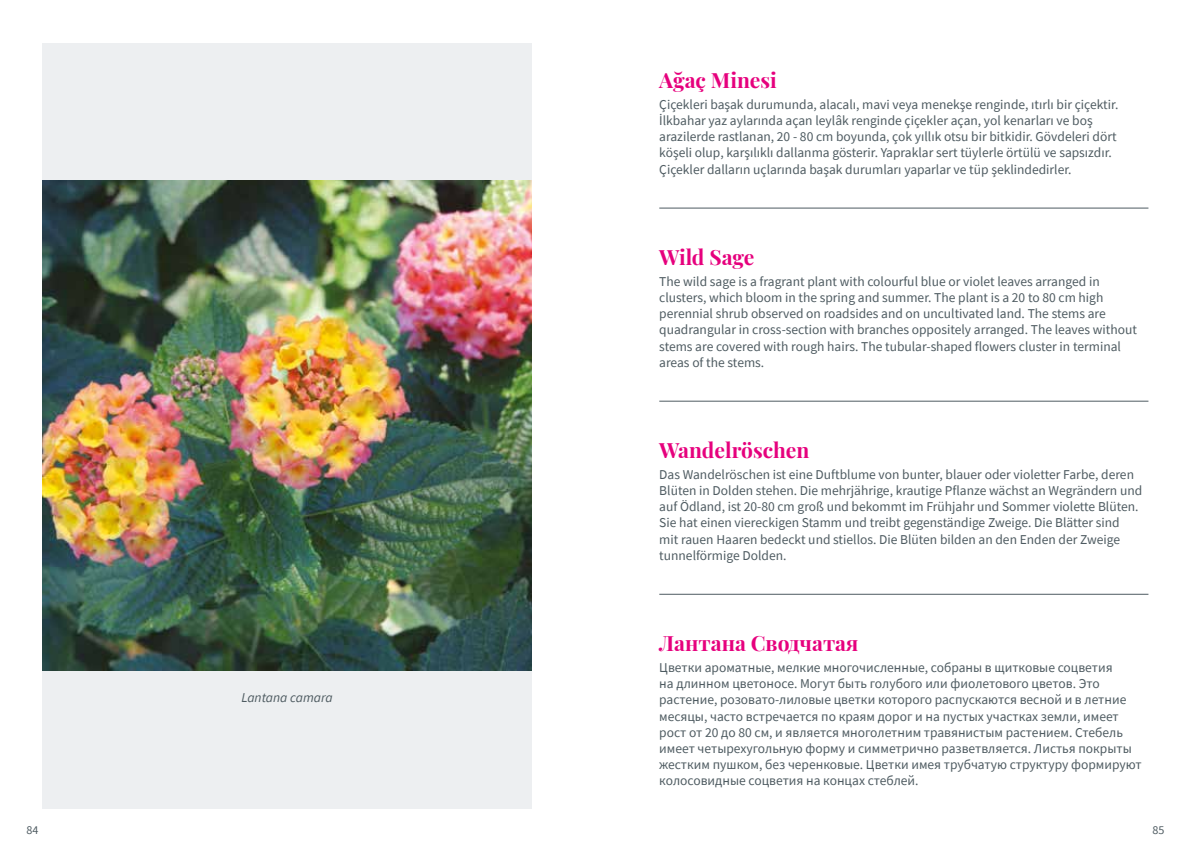
<style>
.page{position:relative;width:1191px;height:851px;background:#fff}
.page>*{position:absolute;margin:0;border:0;box-sizing:border-box;transform-origin:0 0}
.t1{font:700 21px "Playfair Display";color:#e6007d}
.t2{font:13.5px/16.2px "Source Sans Pro";color:#4e5b61}
.t3{font:italic 13.5px "Source Sans Pro";color:#4e5b61}
.t4{font:12px "Source Sans Pro";color:#4e5b61}
</style>
<div class="page">
<div style="left:43px;top:43px;width:488px;height:765px;background:#edeff1"></div>
<img style="left:43px;top:181px;width:488px;height:489px">
<hr style="left:659px;top:208px;width:489px;height:1px;background:#4e5b61">
<hr style="left:659px;top:401px;width:489px;height:1px;background:#4e5b61">
<hr style="left:659px;top:593px;width:489px;height:1px;background:#4e5b61">
<h1 class="t1" style="left:659px;top:64px;width:119px">Ağaç Minesi</h1>
<p class="t2" style="left:659px;top:96px;width:460px">Çiçekleri başak durumunda, alacalı, mavi veya menekşe renginde, ıtırlı bir çiçektir.<br>İlkbahar yaz aylarında açan leylâk renginde çiçekler açan, yol kenarları ve boş arazilerde rastlanan, 20 - 80 cm boyunda, çok yıllık otsu bir bitkidir. Gövdeleri dört köşeli olup, karşılıklı dallanma gösterir. Yapraklar sert tüylerle örtülü ve sapsızdır.<br>Çiçekler dalların uçlarında başak durumları yaparlar ve tüp şeklindedirler.</p>
<h1 class="t1" style="left:659px;top:241px;width:97px">Wild Sage</h1>
<p class="t2" style="left:659px;top:273px;width:479px">The wild sage is a fragrant plant with colourful blue or violet leaves arranged in clusters, which bloom in the spring and summer. The plant is a 20 to 80 cm high perennial shrub observed on roadsides and on uncultivated land. The stems are quadrangular in cross-section with branches oppositely arranged. The leaves without stems are covered with rough hairs. The tubular-shaped flowers cluster in terminal areas of the stems.</p>
<p class="t3" style="left:241px;top:688px;width:93px">Lantana camara</p>
<h1 class="t1" style="left:659px;top:434px;width:151px">Wandelröschen</h1>
<p class="t2" style="left:659px;top:466px;width:484px">Das Wandelröschen ist eine Duftblume von bunter, blauer oder violetter Farbe, deren Blüten in Dolden stehen. Die mehrjährige, krautige Pflanze wächst an Wegrändern und auf Ödland, ist 20-80 cm groß und bekommt im Frühjahr und Sommer violette Blüten.<br>Sie hat einen viereckigen Stamm und treibt gegenständige Zweige. Die Blätter sind mit rauen Haaren bedeckt und stiellos. Die Blüten bilden an den Enden der Zweige tunnelförmige Dolden.</p>
<h1 class="t1" style="left:659px;top:627px;width:200px">Лантана Cводчатая</h1>
<p class="t2" style="left:659px;top:659px;width:484px">Цветки ароматные, мелкие многочисленные, собраны в щитковые соцветия<br>на длинном цветоносе. Могут быть голубого или фиолетового цветов. Это растение, розовато-лиловые цветки которого распускаются весной и в летние месяцы, часто встречается по краям дорог и на пустых участках земли, имеет рост от 20 до 80 см, и является многолетним травянистым растением. Стебель имеет четырехугольную форму и симметрично разветвляется. Листья покрыты жестким пушком, без черенковые. Цветки имея трубчатую структуру формируют колосовидные соцветия на концах стеблей.</p>
<p class="t4" style="left:27px;top:822px;width:13px">84</p>
<p class="t4" style="left:1152px;top:822px;width:13px">85</p>
</div>
